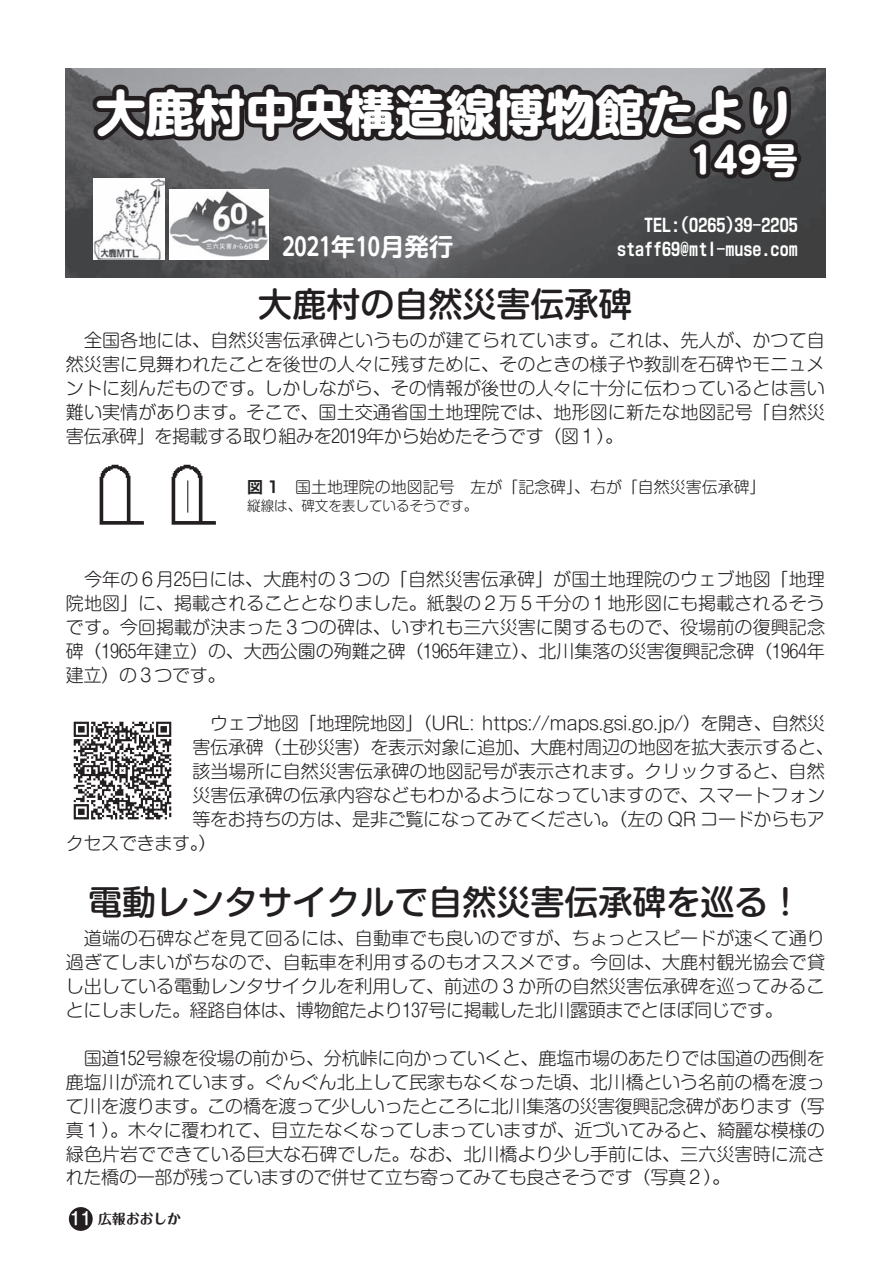
<style>
.page{position:relative;width:893px;height:1263px;background:#fff}
.page>*{position:absolute;margin:0;border:0;box-sizing:border-box;transform-origin:0 0}
.t1{font:700 49.95px "UD Shin M Go Pro";color:#fff}
.t2{font:700 36.15px "UD Shin M Go Pro";color:#fff}
.t3{font:500 34.05px "Shin M Go Pro";color:#231f20}
.t4{font:700 24.45px "UD Shin M Go Pro De";color:#fff}
.t5{font:300 18px/24px "Shin M Go Pro";letter-spacing:-.015em;color:#231f20;text-align:justify}
.t6{font:700 18px/24px "Shin Go Pro De";color:#fff;text-align:right}
.t7{font:300 15.9px "Shin M Go Pro";color:#231f20}
.t8{font:300 13.8px "Shin M Go Pro";color:#231f20}
.t9{font:700 13.8px "Maru Fo Pro";color:#231f20}
.s1{font-family:"Shin Go Pro De";font-weight:700}
.s2{font-family:"Shin M Go Pro";font-weight:500;font-size:16.95px;color:#fff}
</style>
<div class="page">
<div style="left:69px;top:1207px;width:24px;height:24px;background:#231f20;border-radius:50%"></div>
<img style="left:66px;top:68px;width:759px;height:209px">
<svg style="left:88px;top:68px;width:717px;height:120px;background:#686769"></svg>
<img style="left:99px;top:464px;width:117px;height:61px">
<img style="left:73px;top:721px;width:99px;height:99px">
<img style="left:93px;top:179px;width:72px;height:80px">
<div style="left:169px;top:189px;width:100px;height:70px;background:#fff"></div>
<img style="left:169px;top:191px;width:99px;height:66px">
<h1 class="t1" style="left:96px;top:72px;width:701px">大鹿村中央構造線博物館たより</h1>
<h2 class="t2" style="left:690px;top:130px;width:109px">149号</h2>
<p class="t6" style="left:617px;top:211px;width:182px">ＴＥＬ：（０２６５）３９−２２０５<br>ｓｔａｆｆ６９＠ｍｔｌ−ｍｕｓｅ．ｃｏｍ</p>
<h3 class="t3" style="left:258px;top:277px;width:376px">大鹿村の自然災害伝承碑</h3>
<h3 class="t4" style="left:282px;top:227px;width:173px">２０２1年1０月発行</h3>
<p class="t5" style="left:66px;top:326px;width:760px">　全国各地には、自然災害伝承碑というものが建てられています。これは、先人が、かつて自然災害に見舞われたことを後世の人々に残すために、そのときの様子や教訓を石碑やモニュメントに刻んだものです。しかしながら、その情報が後世の人々に十分に伝わっているとは言い難い実情があります。そこで、国土交通省国土地理院では、地形図に新たな地図記号「自然災害伝承碑」を掲載する取り組みを2０19年から始めたそうです（図1）。</p>
<p class="t7" style="left:247px;top:474px;width:520px"><span class="s1">図 1</span>　国土地理院の地図記号　左が「記念碑」、右が「自然災害伝承碑」</p>
<p class="t8" style="left:247px;top:495px;width:232px">縦線は、碑文を表しているそうです。</p>
<p class="t5" style="left:66px;top:565px;width:761px">　今年の６月25日には、大鹿村の３つの「自然災害伝承碑」が国土地理院のウェブ地図「地理院地図」に、掲載されることとなりました。紙製の２万５千分の1地形図にも掲載されるそうです。今回掲載が決まった３つの碑は、いずれも三六災害に関するもので、役場前の復興記念碑（1965年建立）の、大西公園の殉難之碑（1965年建立）、北川集落の災害復興記念碑（1964年建立）の３つです。</p>
<p class="t5" style="left:192px;top:709px;width:634px">　ウェブ地図「地理院地図」（URL: https://maps.gsi.go.jp/）を開き、自然災</p>
<p class="t5" style="left:192px;top:733px;width:643px">害伝承碑（土砂災害）を表示対象に追加、大鹿村周辺の地図を拡大表示すると、</p>
<p class="t5" style="left:192px;top:757px;width:634px">該当場所に自然災害伝承碑の地図記号が表示されます。クリックすると、自然</p>
<p class="t5" style="left:192px;top:781px;width:634px">災害伝承碑の伝承内容などもわかるようになっていますので、スマートフォン</p>
<p class="t5" style="left:192px;top:805px;width:634px">等をお持ちの方は、是非ご覧になってみてください。（左の QR コードからもア</p>
<p class="t5" style="left:66px;top:828px;width:152px">クセスできます。）</p>
<h3 class="t3" style="left:88px;top:875px;width:716px">電動レンタサイクルで自然災害伝承碑を巡る！</h3>
<p class="t5" style="left:66px;top:924px;width:761px">　道端の石碑などを見て回るには、自動車でも良いのですが、ちょっとスピードが速くて通り過ぎてしまいがちなので、自転車を利用するのもオススメです。今回は、大鹿村観光協会で貸し出している電動レンタサイクルを利用して、前述の 3 か所の自然災害伝承碑を巡ってみることにしました。経路自体は、博物館たより1３７号に掲載した北川露頭までとほぼ同じです。</p>
<p class="t5" style="left:66px;top:1044px;width:761px">　国道152号線を役場の前から、分杭峠に向かっていくと、鹿塩市場のあたりでは国道の西側を鹿塩川が流れています。ぐんぐん北上して民家もなくなった頃、北川橋という名前の橋を渡って川を渡ります。この橋を渡って少しいったところに北川集落の災害復興記念碑があります（写真1）。木々に覆われて、目立たなくなってしまっていますが、近づいてみると、綺麗な模様の緑色片岩でできている巨大な石碑でした。なお、北川橋より少し手前には、三六災害時に流された橋の一部が残っていますので併せて立ち寄ってみても良さそうです（写真２）。</p>
<p class="t9" style="left:70px;top:1208px;width:113px"><span class="s2">11</span> 広報おおしか</p>
</div>
